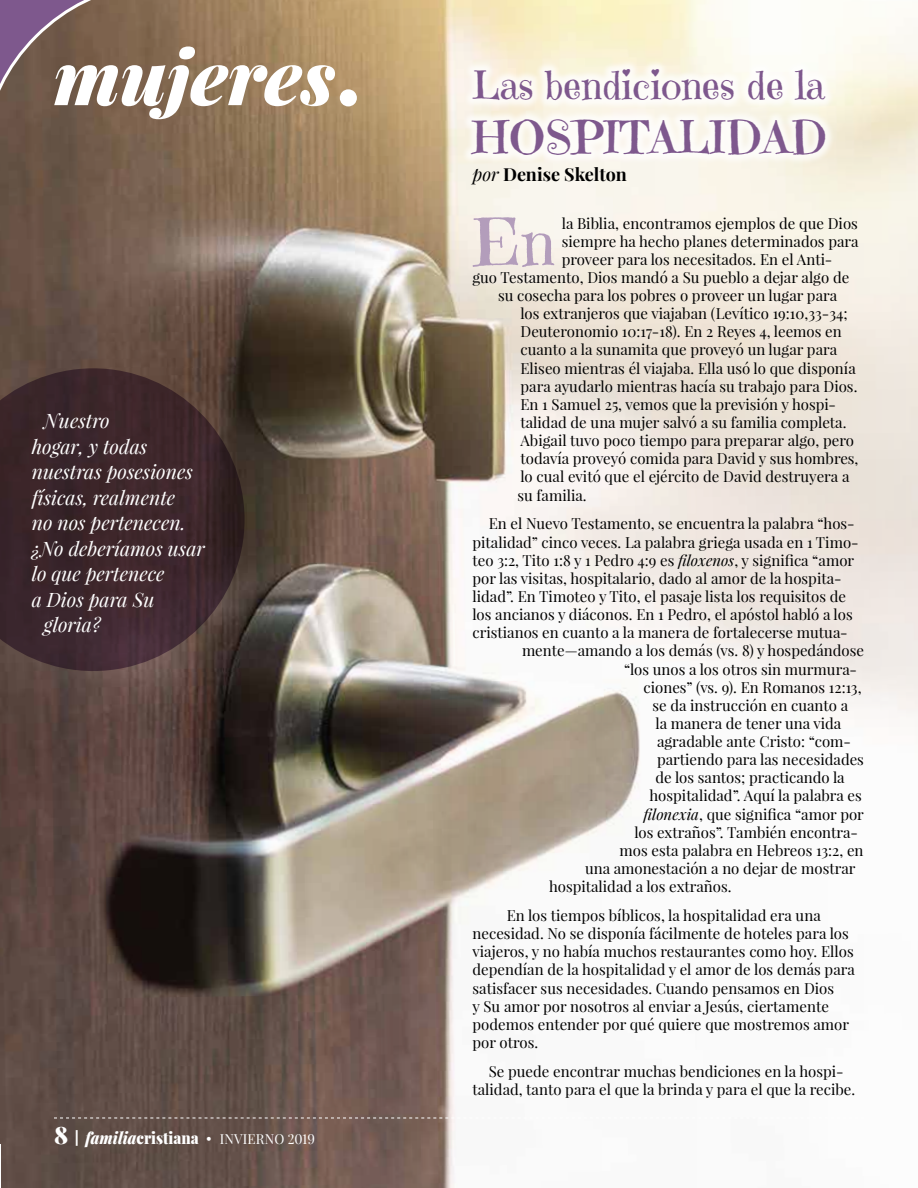
<style>
.page{position:relative;width:918px;height:1188px;background:#fff}
.page>*{position:absolute;margin:0;border:0;box-sizing:border-box;transform-origin:0 0}
.t1{font:italic 900 75px "Playfair Display";color:#fff}
.t2{font:63.9px "Emilys Candy";color:#b39dbb}
.t3{font:45px "Emilys Candy";color:#7e588d}
.t4{font:39px "Emilys Candy";color:#7e588d}
.t5{font:italic 19.5px "Playfair Display";color:#fff}
.t6{font:700 18px "Playfair Display";color:#000}
.t7{font:15px/18.1px "Playfair Display";color:#000}
.t8{font:13.5px "Playfair Display";letter-spacing:.01em;color:#fff}
.s1{font-family:"Times New Roman";font-weight:700;font-style:normal;font-size:105px}
.s2{font-weight:900;font-size:24px}
.s3{font-weight:900;font-size:15px}
.s4{font-weight:900;font-style:italic;font-size:16.5px}
.s5{font-weight:900;font-size:16.5px}
.s6{font-family:"Times New Roman";font-size:15.75px}
.s7{font-weight:400;font-style:italic}
.s8{font-style:italic}
</style>
<div class="page">
<img style="left:0;top:0;width:918px;height:1188px">
<svg style="left:0;top:368px;width:245px;height:303px;fill:#3c262c"></svg>
<div style="left:461px;top:59px;width:375px;height:107px;background:#fff;opacity:.75"></div>
<svg style="left:0;top:0;width:176px;height:181px"></svg>
<svg style="left:54px;top:1118px;width:810px;height:1px"></svg>
<h1 class="t1" style="left:54px;top:25px;width:309px">mujeres<span class="s1">.</span></h1>
<h3 class="t5" style="left:44px;top:408px;width:67px">Nuestro</h3>
<h3 class="t5" style="left:32px;top:433px;width:117px">hogar, y todas</h3>
<h3 class="t5" style="left:32px;top:459px;width:163px">nuestras posesiones</h3>
<h3 class="t5" style="left:32px;top:484px;width:145px">físicas, realmente</h3>
<h3 class="t5" style="left:32px;top:510px;width:155px">no nos pertenecen.</h3>
<h3 class="t5" style="left:32px;top:535px;width:175px">¿No deberíamos usar</h3>
<h3 class="t5" style="left:32px;top:561px;width:134px">lo que pertenece</h3>
<h3 class="t5" style="left:32px;top:586px;width:124px">a Dios para Su</h3>
<h3 class="t5" style="left:44px;top:612px;width:58px">gloria?</h3>
<p class="t8" style="left:54px;top:1131px;width:263px"><span class="s2">8</span> <span class="s3">|</span> <span class="s4">familia</span><span class="s5">cristiana</span> <span class="s6">•</span> INVIERNO 2019</p>
<h3 class="t4" style="left:472px;top:61px;width:354px">Las bendiciones de la</h3>
<h3 class="t3" style="left:472px;top:109px;width:356px">HOSPITALIDAD</h3>
<p class="t6" style="left:472px;top:163px;width:156px"><span class="s7">por</span> Denise Skelton</p>
<h2 class="t2" style="left:473px;top:203px;width:84px">En</h2>
<p class="t7" style="left:562px;top:214px;width:298px">la Biblia, encontramos ejemplos de que Dios</p>
<p class="t7" style="left:562px;top:232px;width:298px">siempre ha hecho planes determinados para</p>
<p class="t7" style="left:562px;top:250px;width:272px">proveer para los necesitados. En el Anti-</p>
<p class="t7" style="left:472px;top:268px;width:378px">guo Testamento, Dios mandó a Su pueblo a dejar algo de</p>
<p class="t7" style="left:498px;top:286px;width:341px">su cosecha para los pobres o proveer un lugar para</p>
<p class="t7" style="left:520px;top:304px;width:329px">los extranjeros que viajaban (Levítico 19:10,33-34;</p>
<p class="t7" style="left:520px;top:323px;width:323px">Deuteronomio 10:17-18). En 2 Reyes 4, leemos en</p>
<p class="t7" style="left:520px;top:341px;width:318px">cuanto a la sunamita que proveyó un lugar para</p>
<p class="t7" style="left:520px;top:359px;width:337px">Eliseo mientras él viajaba. Ella usó lo que disponía</p>
<p class="t7" style="left:520px;top:377px;width:338px">para ayudarlo mientras hacía su trabajo para Dios.</p>
<p class="t7" style="left:520px;top:395px;width:317px">En 1 Samuel 25, vemos que la previsión y hospi-</p>
<p class="t7" style="left:520px;top:413px;width:328px">talidad de una mujer salvó a su familia completa.</p>
<p class="t7" style="left:520px;top:431px;width:335px">Abigail tuvo poco tiempo para preparar algo, pero</p>
<p class="t7" style="left:520px;top:449px;width:340px">todavía proveyó comida para David y sus hombres,</p>
<p class="t7" style="left:520px;top:468px;width:330px">lo cual evitó que el ejército de David destruyera a</p>
<p class="t7" style="left:518px;top:486px;width:71px">su familia.</p>
<p class="t7" style="left:489px;top:515px;width:368px">En el Nuevo Testamento, se encuentra la palabra “hos-</p>
<p class="t7" style="left:472px;top:533px;width:388px">pitalidad” cinco veces. La palabra griega usada en 1 Timo-</p>
<p class="t7" style="left:472px;top:551px;width:383px">teo 3:2, Tito 1:8 y 1 Pedro 4:9 es <span class="s8">filoxenos</span>, y significa “amor</p>
<p class="t7" style="left:472px;top:569px;width:370px">por las visitas, hospitalario, dado al amor de la hospita-</p>
<p class="t7" style="left:472px;top:587px;width:375px">lidad”. En Timoteo y Tito, el pasaje lista los requisitos de</p>
<p class="t7" style="left:472px;top:605px;width:382px">los ancianos y diáconos. En 1 Pedro, el apóstol habló a los</p>
<p class="t7" style="left:472px;top:623px;width:377px">cristianos en cuanto a la manera de fortalecerse mutua-</p>
<p class="t7" style="left:522px;top:642px;width:344px">mente—amando a los demás (vs. 8) y hospedándose</p>
<p class="t7" style="left:624px;top:660px;width:235px">“los unos a los otros sin murmura-</p>
<p class="t7" style="left:644px;top:678px;width:220px">ciones” (vs. 9). En Romanos 12:13,</p>
<p class="t7" style="left:652px;top:696px;width:197px">se da instrucción en cuanto a</p>
<p class="t7" style="left:656px;top:714px;width:187px">la manera de tener una vida</p>
<p class="t7" style="left:657px;top:732px;width:195px">agradable ante Cristo: “com-</p>
<p class="t7" style="left:657px;top:750px;width:209px">partiendo para las necesidades</p>
<p class="t7" style="left:656px;top:769px;width:191px">de los santos; practicando la</p>
<p class="t7" style="left:650px;top:787px;width:214px">hospitalidad”. Aquí la palabra es</p>
<p class="t7" style="left:644px;top:805px;width:222px"><span class="s8">filonexia</span>, que significa “amor por</p>
<p class="t7" style="left:634px;top:823px;width:225px">los extraños”. También encontra-</p>
<p class="t7" style="left:620px;top:841px;width:246px">mos esta palabra en Hebreos 13:2, en</p>
<p class="t7" style="left:585px;top:859px;width:272px">una amonestación a no dejar de mostrar</p>
<p class="t7" style="left:549px;top:877px;width:184px">hospitalidad a los extraños.</p>
<p class="t7" style="left:473px;top:906px;width:384px;text-indent:34px">En los tiempos bíblicos, la hospitalidad era una necesidad. No se disponía fácilmente de hoteles para los viajeros, y no había muchos restaurantes como hoy. Ellos dependían de la hospitalidad y el amor de los demás para satisfacer sus necesidades. Cuando pensamos en Dios<br>y Su amor por nosotros al enviar a Jesús, ciertamente podemos entender por qué quiere que mostremos amor por otros.</p>
<p class="t7" style="left:472px;top:1062px;width:384px;text-align:center">Se puede encontrar muchas bendiciones en la hospi&shy;talidad, tanto para el que la brinda y para el que la recibe.</p>
</div>
